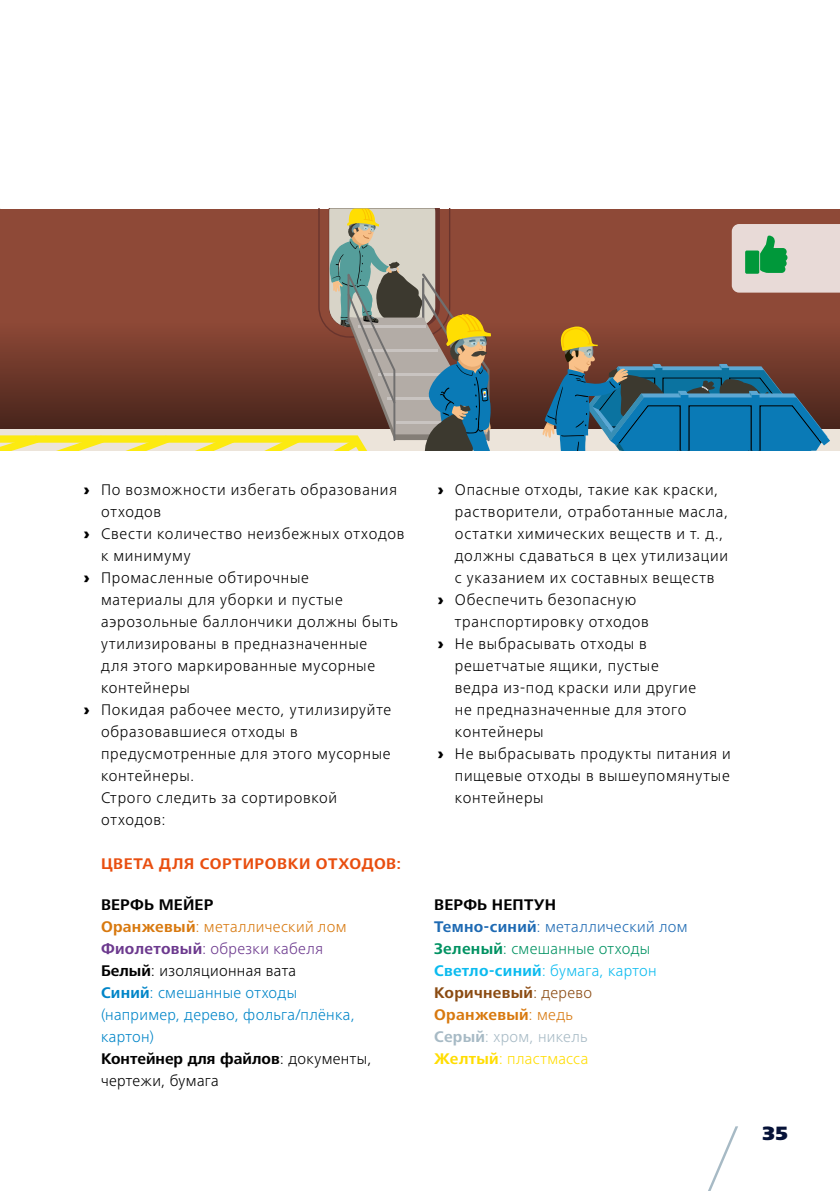
<style>
.page{position:relative;width:840px;height:1191px;background:#fff}
.page>*{position:absolute;margin:0;border:0;box-sizing:border-box;transform-origin:0 0}
.t1{font:900 20px "Frutiger Next LTW1 G";color:#061238}
.t2{font:300 16px "Frutiger Next LTW1 G";letter-spacing:.045em;color:#000}
.t3{font:300 16px/22px "Frutiger Next LTW1 G";letter-spacing:.02em;color:#0085c8}
.t4{font:300 16px/22px "Frutiger Next LTW1 G";letter-spacing:.02em;color:#1e6ab3}
.t5{font:700 16px "Frutiger Next LTW1 G";letter-spacing:.035em;color:#e94e0f}
.s1{font-weight:900}
.s2{font-weight:700;color:#000}
.s3{font-weight:700;color:#d8790f}
.s4{color:#d8790f}
.s5{font-weight:700;color:#6c398e}
.s6{color:#6c398e}
.s7{color:#000}
.s8{font-weight:700}
.s9{font-weight:700;color:#009262}
.s10{color:#009262}
.s11{font-weight:700;color:#0bbbef}
.s12{color:#0bbbef}
.s13{font-weight:700;color:#8b4b12}
.s14{color:#8b4b12}
.s15{font-weight:700;color:#a7bac5}
.s16{color:#a7bac5}
.s17{font-weight:700;color:#fd0}
.s18{color:#fd0}
</style>
<div class="page">
<div style="left:0;top:209px;width:839px;height:219px;background:#8e4937"></div>
<div style="left:0;top:319px;width:839px;height:110px;background:linear-gradient(to bottom,#904a37,#48251b)"></div>
<div style="left:0;top:429px;width:839px;height:22px;background:#ece4da"></div>
<svg style="left:0;top:209px;width:494px;height:242px"></svg>
<svg style="left:542px;top:326px;width:287px;height:125px"></svg>
<svg style="left:731px;top:224px;width:108px;height:69px;background:#cdd0c3"></svg>
<div style="left:744px;top:250px;width:14px;height:24px;background:#00983a;border-radius:2px"></div>
<svg style="left:708px;top:1126px;width:29px;height:65px"></svg>
<p class="t2" style="left:84px;top:480px;width:314px"><span class="s1">›</span> По возможности избегать образования</p>
<p class="t2" style="left:101px;top:502px;width:62px">отходов</p>
<p class="t2" style="left:84px;top:524px;width:322px"><span class="s1">›</span> Свести количество неизбежных отходов</p>
<p class="t2" style="left:101px;top:546px;width:91px">к минимуму</p>
<p class="t2" style="left:84px;top:568px;width:226px"><span class="s1">›</span> Промасленные обтирочные</p>
<p class="t2" style="left:101px;top:590px;width:243px">материалы для уборки и пустые</p>
<p class="t2" style="left:101px;top:612px;width:298px">аэрозольные баллончики должны быть</p>
<p class="t2" style="left:101px;top:634px;width:267px">утилизированы в предназначенные</p>
<p class="t2" style="left:101px;top:656px;width:275px">для этого маркированные мусорные</p>
<p class="t2" style="left:101px;top:678px;width:90px">контейнеры</p>
<p class="t2" style="left:84px;top:700px;width:308px"><span class="s1">›</span> Покидая рабочее место, утилизируйте</p>
<p class="t2" style="left:101px;top:722px;width:198px">образовавшиеся отходы в</p>
<p class="t2" style="left:101px;top:744px;width:291px">предусмотренные для этого мусорные</p>
<p class="t2" style="left:101px;top:766px;width:95px">контейнеры.</p>
<p class="t2" style="left:101px;top:788px;width:237px">Строго следить за сортировкой</p>
<p class="t2" style="left:101px;top:810px;width:66px">отходов:</p>
<p class="t5" style="left:101px;top:854px;width:302px">ЦВЕТА ДЛЯ СОРТИРОВКИ ОТХОДОВ:</p>
<p class="t2" style="left:437px;top:480px;width:282px"><span class="s1">›</span> Опасные отходы, такие как краски,</p>
<p class="t2" style="left:454px;top:502px;width:275px">растворители, отработанные масла,</p>
<p class="t2" style="left:454px;top:524px;width:270px">остатки химических веществ и т. д.,</p>
<p class="t2" style="left:454px;top:546px;width:274px">должны сдаваться в цех утилизации</p>
<p class="t2" style="left:454px;top:568px;width:261px">с указанием их составных веществ</p>
<p class="t2" style="left:437px;top:590px;width:200px"><span class="s1">›</span> Обеспечить безопасную</p>
<p class="t2" style="left:454px;top:612px;width:195px">транспортировку отходов</p>
<p class="t2" style="left:437px;top:634px;width:210px"><span class="s1">›</span> Не выбрасывать отходы в</p>
<p class="t2" style="left:454px;top:656px;width:205px">решетчатые ящики, пустые</p>
<p class="t2" style="left:454px;top:678px;width:243px">ведра из-под краски или другие</p>
<p class="t2" style="left:454px;top:700px;width:233px">не предназначенные для этого</p>
<p class="t2" style="left:454px;top:722px;width:90px">контейнеры</p>
<p class="t2" style="left:437px;top:744px;width:294px"><span class="s1">›</span> Не выбрасывать продукты питания и</p>
<p class="t2" style="left:454px;top:766px;width:276px">пищевые отходы в вышеупомянутые</p>
<p class="t2" style="left:454px;top:788px;width:90px">контейнеры</p>
<p class="t3" style="left:101px;top:894px;width:272px"><span class="s2">ВЕРФЬ МЕЙЕР<br></span><span class="s3">Оранжевый</span><span class="s4">: металлический лом<br></span><span class="s5">Фиолетовый</span><span class="s6">: обрезки кабеля<br></span><span class="s2">Белый</span><span class="s7">: изоляционная вата<br></span><span class="s8">Синий</span>: смешанные отходы (например, дерево, фольга/плёнка, картон)<br><span class="s2">Контейнер для файлов</span><span class="s7">: документы, чертежи, бумага</span></p>
<p class="t4" style="left:434px;top:894px;width:255px"><span class="s2">ВЕРФЬ НЕПТУН<br></span><span class="s8">Темно-синий</span>: металлический лом<br><span class="s9">Зеленый</span><span class="s10">: смешанные отходы<br></span><span class="s11">Светло-синий</span><span class="s12">: бумага, картон<br></span><span class="s13">Коричневый</span><span class="s14">: дерево<br></span><span class="s3">Оранжевый</span><span class="s4">: медь<br></span><span class="s15">Серый</span><span class="s16">: хром, никель<br></span><span class="s17">Желтый</span><span class="s18">: пластмасса</span></p>
<p class="t1" style="left:761px;top:1121px;width:28px">35</p>
</div>
